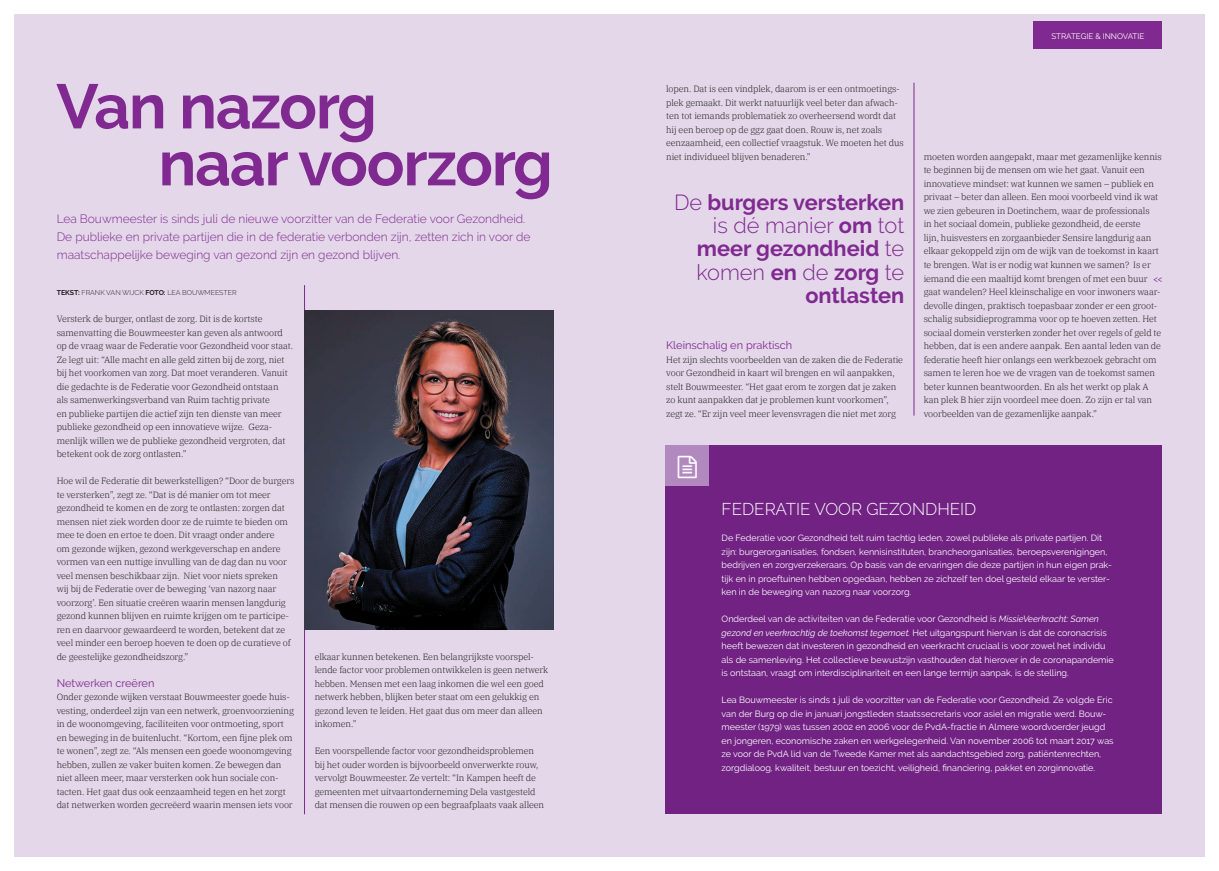
<style>
.page{position:relative;width:1219px;height:871px;background:#fff}
.page>*{position:absolute;margin:0;border:0;box-sizing:border-box;transform-origin:0 0}
.t1{font:700 62.6px/56.9px "Raleway";letter-spacing:-.02em;color:#802990}
.t2{font:700 21.7px/23.4px "Raleway";color:#802990;text-align:right}
.t3{font:300 17px "Raleway";color:#fff}
.t4{font:300 12px/18px "Raleway";color:#802990}
.t5{font:11px "Raleway";color:#802990}
.t6{font:300 9px/13.5px "IBM Plex Serif";letter-spacing:-.01em;color:#231f20}
.t7{font:9px/13.5px "Raleway";color:#fff}
.t8{font:9px "Raleway";color:#802990}
.t9{font:8px "Raleway";color:#fff}
.t10{font:300 7px "Raleway";color:#231f20}
.s1{font-weight:700}
.s2{font-weight:300}
.s3{font-style:italic}
</style>
<div class="page">
<div style="left:14px;top:14px;width:1191px;height:842px;background:#e3d7e9"></div>
<div style="left:1033px;top:21px;width:129px;height:28px;background:#802990"></div>
<hr style="left:914px;top:83px;width:1px;height:332px;background:#802990">
<hr style="left:304px;top:285px;width:1px;height:529px;background:#802990">
<img style="left:304px;top:310px;width:250px;height:319px">
<div style="left:665px;top:445px;width:497px;height:369px;background:#712283"></div>
<div style="left:665px;top:445px;width:44px;height:41px;background:#b289be"></div>
<h1 class="t1" style="left:159px;top:78px;width:396px;text-indent:-102px">Van nazorg<br>naar voorzorg</h1>
<p class="t4" style="left:57px;top:209px;width:475px">Lea Bouwmeester is sinds juli de nieuwe voorzitter van de Federatie voor Gezondheid.<br>De publieke en private partijen die in de federatie verbonden zijn, zetten zich in voor de maatschappelijke beweging van gezond zijn en gezond blijven.</p>
<p class="t10" style="left:57px;top:288px;width:181px"><span class="s1">TEKST:</span> FRANK VAN WIJCK <span class="s1">FOTO:</span> LEA BOUWMEESTER</p>
<p class="t6" style="left:57px;top:311px;width:238px">Versterk de burger, ontlast de zorg. Dit is de kortste samenvatting die Bouwmeester kan geven als antwoord op de vraag waar de Federatie voor Gezondheid voor staat.<br>Ze legt uit: “Alle macht en alle geld zitten bij de zorg, niet bij het voorkomen van zorg. Dat moet veranderen. Vanuit die gedachte is de Federatie voor Gezondheid ontstaan<br>als samenwerkingsverband van Ruim tachtig private<br>en publieke partijen die actief zijn ten dienste van meer publieke gezondheid op een innovatieve wijze. Geza&shy;menlijk willen we de publieke gezondheid vergroten, dat betekent ook de zorg ontlasten.”</p>
<p class="t6" style="left:57px;top:473px;width:239px">Hoe wil de Federatie dit bewerkstelligen? “Door de burgers te versterken”, zegt ze. “Dat is dé manier om tot meer gezondheid te komen en de zorg te ontlasten: zorgen dat mensen niet ziek worden door ze de ruimte te bieden om mee te doen en ertoe te doen. Dit vraagt onder andere<br>om gezonde wijken, gezond werkgeverschap en andere vormen van een nuttige invulling van de dag dan nu voor veel mensen beschikbaar zijn. Niet voor niets spreken<br>wij bij de Federatie over de beweging ‘van nazorg naar voorzorg’. Een situatie creëren waarin mensen langdurig gezond kunnen blijven en ruimte krijgen om te participe&shy;ren en daarvoor gewaardeerd te worden, betekent dat ze veel minder een beroep hoeven te doen op de curatieve of de geestelijke gezondheidszorg.”</p>
<p class="t5" style="left:57px;top:676px;width:99px">Netwerken creëren</p>
<p class="t6" style="left:57px;top:689px;width:239px">Onder gezonde wijken verstaat Bouwmeester goede huis&shy;vesting, onderdeel zijn van een netwerk, groenvoorziening in de woonomgeving, faciliteiten voor ontmoeting, sport en beweging in de buitenlucht. “Kortom, een fijne plek om te wonen”, zegt ze. “Als mensen een goede woonomgeving hebben, zullen ze vaker buiten komen. Ze bewegen dan niet alleen meer, maar versterken ook hun sociale con&shy;tacten. Het gaat dus ook eenzaamheid tegen en het zorgt dat netwerken worden gecreëerd waarin mensen iets voor</p>
<p class="t6" style="left:315px;top:649px;width:235px">elkaar kunnen betekenen. Een belangrijkste voorspel&shy;lende factor voor problemen ontwikkelen is geen netwerk hebben. Mensen met een laag inkomen die wel een goed netwerk hebben, blijken beter staat om een gelukkig en gezond leven te leiden. Het gaat dus om meer dan alleen inkomen.”</p>
<p class="t6" style="left:315px;top:743px;width:231px">Een voorspellende factor voor gezondheidsproblemen bij het ouder worden is bijvoorbeeld onverwerkte rouw, vervolgt Bouwmeester. Ze vertelt: “In Kampen heeft de gemeenten met uitvaartonderneming Dela vastgesteld dat mensen die rouwen op een begraafplaats vaak alleen</p>
<p class="t6" style="left:666px;top:82px;width:239px">lopen. Dat is een vindplek, daarom is er een ontmoetings&shy;plek gemaakt. Dit werkt natuurlijk veel beter dan afwach&shy;ten tot iemands problematiek zo overheersend wordt dat hij een beroep op de ggz gaat doen. Rouw is, net zoals eenzaamheid, een collectief vraagstuk. We moeten het dus niet individueel blijven benaderen.”</p>
<h2 class="t2" style="left:674px;top:190px;width:232px"><span class="s2">De</span> burgers versterken <span class="s2">is dé manier</span> om <span class="s2">tot </span>meer gezondheid <span class="s2">te komen</span> en <span class="s2">de</span> zorg <span class="s2">te </span>ontlasten</h2>
<p class="t5" style="left:666px;top:339px;width:128px">Kleinschalig en praktisch</p>
<p class="t6" style="left:666px;top:352px;width:238px">Het zijn slechts voorbeelden van de zaken die de Federatie voor Gezondheid in kaart wil brengen en wil aanpakken, stelt Bouwmeester. “Het gaat erom te zorgen dat je zaken zo kunt aanpakken dat je problemen kunt voorkomen”, zegt ze. “Er zijn veel meer levensvragen die niet met zorg</p>
<p class="t9" style="left:1051px;top:32px;width:94px">STRATEGIE &amp; INNOVATIE</p>
<p class="t6" style="left:924px;top:149px;width:240px">moeten worden aangepakt, maar met gezamenlijke kennis te beginnen bij de mensen om wie het gaat. Vanuit een innovatieve mindset: wat kunnen we samen – publiek en privaat – beter dan alleen. Een mooi voorbeeld vind ik wat we zien gebeuren in Doetinchem, waar de professionals<br>in het sociaal domein, publieke gezondheid, de eerste<br>lijn, huisvesters en zorgaanbieder Sensire langdurig aan elkaar gekoppeld zijn om de wijk van de toekomst in kaart te brengen. Wat is er nodig wat kunnen we samen? Is er iemand die een maaltijd komt brengen of met een buur gaat wandelen? Heel kleinschalige en voor inwoners waar&shy;devolle dingen, praktisch toepasbaar zonder er een groot&shy;schalig subsidieprogramma voor op te hoeven zetten. Het sociaal domein versterken zonder het over regels of geld te hebben, dat is een andere aanpak. Een aantal leden van de federatie heeft hier onlangs een werkbezoek gebracht om samen te leren hoe we de vragen van de toekomst samen beter kunnen beantwoorden. En als het werkt op plak A kan plek B hier zijn voordeel mee doen. Zo zijn er tal van voorbeelden van de gezamenlijke aanpak.”</p>
<p class="t8" style="left:1153px;top:273px;width:10px">&lt;&lt;</p>
<h3 class="t3" style="left:722px;top:499px;width:256px">FEDERATIE VOOR GEZONDHEID</h3>
<p class="t7" style="left:722px;top:531px;width:392px">De Federatie voor Gezondheid telt ruim tachtig leden, zowel publieke als private partijen. Dit zijn: burgerorganisaties, fondsen, kennisinstituten, brancheorganisaties, beroepsverenigingen, bedrijven en zorgverzekeraars. Op basis van de ervaringen die deze partijen in hun eigen prak&shy;tijk en in proeftuinen hebben opgedaan, hebben ze zichzelf ten doel gesteld elkaar te verster&shy;ken in de beweging van nazorg naar voorzorg.</p>
<p class="t7" style="left:722px;top:612px;width:394px">Onderdeel van de activiteiten van de Federatie voor Gezondheid is <span class="s3">MissieVeerkracht: Samen gezond en veerkrachtig de toekomst tegemoet.</span> Het uitgangspunt hiervan is dat de coronacrisis heeft bewezen dat investeren in gezondheid en veerkracht cruciaal is voor zowel het individu als de samenleving. Het collectieve bewustzijn vasthouden dat hierover in de coronapandemie is ontstaan, vraagt om interdisciplinariteit en een lange termijn aanpak, is de stelling.</p>
<p class="t7" style="left:722px;top:693px;width:393px">Lea Bouwmeester is sinds 1 juli de voorzitter van de Federatie voor Gezondheid. Ze volgde Eric van der Burg op die in januari jongstleden staatssecretaris voor asiel en migratie werd. Bouw&shy;meester (1979) was tussen 2002 en 2006 voor de PvdA-fractie in Almere woordvoerder jeugd en jongeren, economische zaken en werkgelegenheid. Van november 2006 tot maart 2017 was ze voor de PvdA lid van de Tweede Kamer met als aandachtsgebied zorg, patiëntenrechten, zorgdialoog, kwaliteit, bestuur en toezicht, veiligheid, financiering, pakket en zorginnovatie.</p>
</div>
